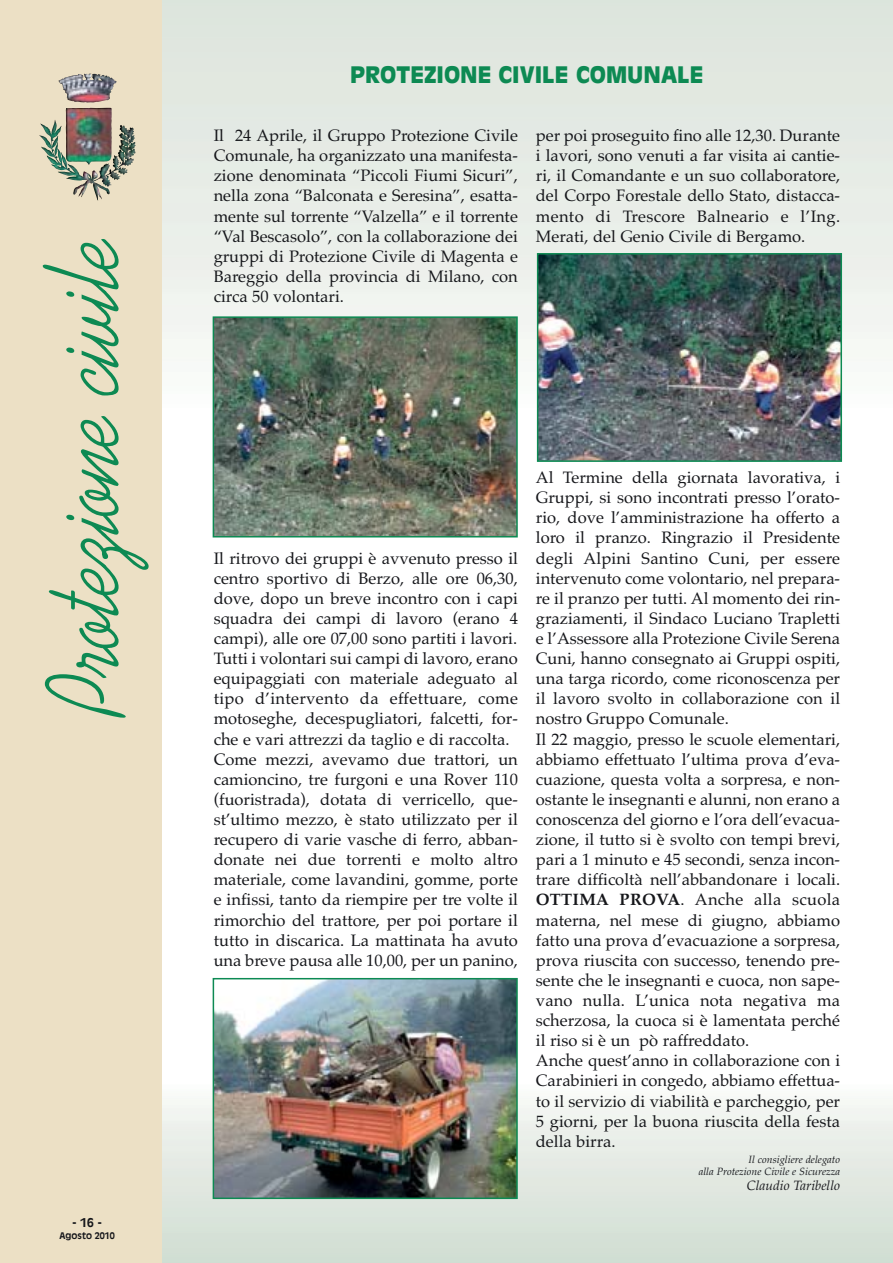
<style>
.page{position:relative;width:893px;height:1263px;background:#fff}
.page>*{position:absolute;margin:0;border:0;box-sizing:border-box;transform-origin:0 0}
.t1{font:105px "Kaufmann";color:#0d8a53;scale:.85 1}
.t2{font:900 22.5px "Antique Olive LT";color:#0d8a53}
.t3{font:16.5px/20.1px "Palatino";color:#15161a;text-align:justify}
.t4{font:italic 13.5px "Palatino";color:#15161a}
.t5{font:700 12px "Antique Olive LT";color:#15161a}
.t6{font:italic 10.5px/12.8px "Palatino";color:#15161a;text-align:right}
.t7{font:700 9px "Antique Olive LT";color:#15161a}
.s1{font-weight:700}
</style>
<div class="page">
<div style="left:162px;top:0;width:731px;height:412px;background:linear-gradient(to bottom,#dbe3da,#f8faf8)"></div>
<div style="left:162px;top:1084px;width:731px;height:179px;background:linear-gradient(to bottom,#f8f9f6,#cfdcd1)"></div>
<div style="left:0;top:0;width:162px;height:1263px;background:#ece0c5"></div>
<img style="left:58px;top:74px;width:59px;height:91px">
<img style="left:540px;top:256px;width:299px;height:203px">
<div style="left:537px;top:253px;width:305px;height:209px;border:2px solid #0d8a53"></div>
<img style="left:216px;top:319px;width:299px;height:216px">
<div style="left:213px;top:316px;width:305px;height:222px;border:2px solid #0d8a53"></div>
<img style="left:216px;top:981px;width:299px;height:215px">
<div style="left:213px;top:978px;width:305px;height:221px;border:2px solid #0d8a53"></div>
<h1 class="t1" style="left:43px;top:713px;width:563px;rotate:-90deg">Protezione civile</h1>
<p class="t5" style="left:72px;top:1218px;width:32px">- 16 -</p>
<p class="t7" style="left:60px;top:1232px;width:57px">Agosto 2010</p>
<h2 class="t2" style="left:350px;top:65px;width:355px">PROTEZIONE CIVILE COMUNALE</h2>
<p class="t3" style="left:214px;top:127px;width:306px">Il 24 Aprile, il Gruppo Protezione Civile Comunale, ha organizzato una manifesta&shy;zione denominata “Piccoli Fiumi Sicuri”, nella zona “Balconata e Seresina”, esatta&shy;mente sul torrente “Valzella” e il torrente “Val Bescasolo”, con la collaborazione dei gruppi di Protezione Civile di Magenta e Bareggio della provincia di Milano, con circa 50 volontari.</p>
<p class="t3" style="left:536px;top:127px;width:306px">per poi proseguito fino alle 12,30. Durante i lavori, sono venuti a far visita ai cantie&shy;ri, il Comandante e un suo collaboratore, del Corpo Forestale dello Stato, distacca&shy;mento di Trescore Balneario e l’Ing.<br>Merati, del Genio Civile di Bergamo.</p>
<p class="t3" style="left:214px;top:550px;width:306px;text-align:left">Il ritrovo dei gruppi è avvenuto presso il centro sportivo di Berzo, alle ore 06,30, dove, dopo un breve incontro con i capi squadra dei campi di lavoro (erano 4 campi), alle ore 07,00 sono partiti i lavori.<br>Tutti i volontari sui campi di lavoro, erano equipaggiati con materiale adeguato al tipo d’intervento da effettuare, come motoseghe, decespugliatori, falcetti, for&shy;che e vari attrezzi da taglio e di raccolta.<br>Come mezzi, avevamo due trattori, un camioncino, tre furgoni e una Rover 110 (fuoristrada), dotata di verricello, que&shy;st’ultimo mezzo, è stato utilizzato per il recupero di varie vasche di ferro, abban&shy;donate nei due torrenti e molto altro materiale, come lavandini, gomme, porte e infissi, tanto da riempire per tre volte il rimorchio del trattore, per poi portare il tutto in discarica. La mattinata ha avuto una breve pausa alle 10,00, per un panino,</p>
<p class="t3" style="left:536px;top:469px;width:306px;text-align:left">Al Termine della giornata lavorativa, i Gruppi, si sono incontrati presso l’orato&shy;rio, dove l’amministrazione ha offerto a loro il pranzo. Ringrazio il Presidente degli Alpini Santino Cuni, per essere intervenuto come volontario, nel prepara&shy;re il pranzo per tutti. Al momento dei rin&shy;graziamenti, il Sindaco Luciano Trapletti e l’Assessore alla Protezione Civile Serena Cuni, hanno consegnato ai Gruppi ospiti, una targa ricordo, come riconoscenza per il lavoro svolto in collaborazione con il nostro Gruppo Comunale.<br>Il 22 maggio, presso le scuole elementari, abbiamo effettuato l’ultima prova d’eva&shy;cuazione, questa volta a sorpresa, e non&shy;ostante le insegnanti e alunni, non erano a conoscenza del giorno e l’ora dell’evacua&shy;zione, il tutto si è svolto con tempi brevi, pari a 1 minuto e 45 secondi, senza incon&shy;trare difficoltà nell’abbandonare i locali.<br><span class="s1">OTTIMA PROVA</span>. Anche alla scuola materna, nel mese di giugno, abbiamo fatto una prova d’evacuazione a sorpresa, prova riuscita con successo, tenendo pre&shy;sente che le insegnanti e cuoca, non sape&shy;vano nulla. L’unica nota negativa ma scherzosa, la cuoca si è lamentata perché il riso si è un pò raffreddato.<br>Anche quest’anno in collaborazione con i Carabinieri in congedo, abbiamo effettua&shy;to il servizio di viabilità e parcheggio, per 5 giorni, per la buona riuscita della festa della birra.</p>
<p class="t6" style="left:699px;top:1154px;width:143px">Il consigliere delegato<br>alla Protezione Civile e Sicurezza</p>
<p class="t4" style="left:747px;top:1180px;width:95px">Claudio Taribello</p>
</div>
